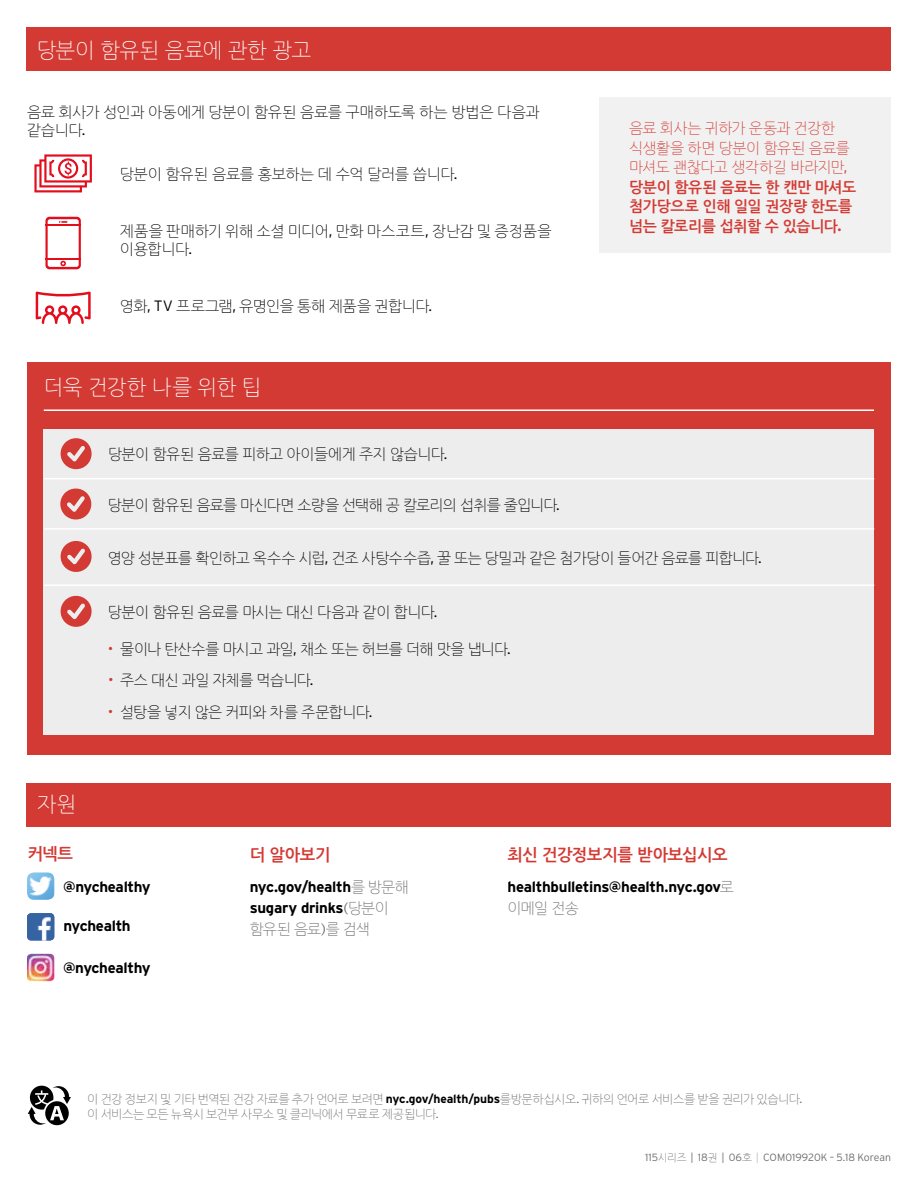
<style>
.page{position:relative;width:918px;height:1188px;background:#fff}
.page>*{position:absolute;margin:0;border:0;box-sizing:border-box;transform-origin:0 0}
.t1{font:21px "Nanum Gothic OTF Light";letter-spacing:-.03em;color:#fff}
.t2{font:16.5px "Nanum Gothic OTF Bold";letter-spacing:-.03em;color:#d43a34}
.t3{font:15px/18px "Nanum Gothic OTF Light";letter-spacing:-.035em;color:#000}
.t4{font:700 15px/21px "Interstate";letter-spacing:-.02em;color:#000}
.t5{font:15px/19.5px "Nanum Gothic OTF Light";letter-spacing:-.04em;color:#d43b33}
.t6{font:15px/19.5px "Nanum Gothic OTF Bold";letter-spacing:-.025em;color:#d43b33}
.t7{font:15px/18px "Nanum Gothic OTF Light";letter-spacing:-.015em;color:#000}
.t8{font:15px "Nanum Gothic OTF Light";letter-spacing:-.055em;color:#6d6e71}
.t9{font:12px/15px "Nanum Gothic OTF Light";letter-spacing:-.04em;color:#6d6e71}
.t10{font:300 10.5px "Interstate";color:#6d6e71}
.s1{font-family:"Interstate";font-weight:300}
.s2{font-family:"Interstate";font-weight:700}
.s3{font-family:"Interstate";font-weight:300;color:#d43b33}
.s4{font-family:"Nanum Gothic OTF Light";font-weight:400;color:#6d6e71}
.s5{font-weight:300;color:#6d6e71}
.s6{font-family:"Interstate";font-weight:700;color:#000}
.s7{font-family:"Nanum Gothic OTF Light";font-weight:400}
.s8{color:#bcbec0}
</style>
<div class="page">
<div style="left:600px;top:97px;width:291px;height:156px;background:#f1f1f2"></div>
<div style="left:26px;top:27px;width:865px;height:43px;background:#d43a34"></div>
<div style="left:27px;top:362px;width:864px;height:393px;background:#d43a34"></div>
<div style="left:26px;top:783px;width:865px;height:43px;background:#d43a34"></div>
<svg style="left:28px;top:1086px;width:43px;height:39px"></svg>
<hr style="left:44px;top:409px;width:830px;height:2px;background:#fff">
<svg style="left:36px;top:292px;width:55px;height:32px"></svg>
<svg style="left:34px;top:154px;width:58px;height:38px"></svg>
<svg style="left:45px;top:217px;width:36px;height:52px"></svg>
<div style="left:44px;top:429px;width:830px;height:305px;background:#ededee"></div>
<svg style="left:60px;top:438px;width:32px;height:32px"></svg>
<svg style="left:60px;top:488px;width:32px;height:32px"></svg>
<svg style="left:60px;top:541px;width:32px;height:31px"></svg>
<svg style="left:60px;top:595px;width:32px;height:32px"></svg>
<hr style="left:44px;top:478px;width:830px;height:1px;background:#fff">
<hr style="left:44px;top:528px;width:830px;height:2px;background:#fff">
<hr style="left:44px;top:584px;width:830px;height:2px;background:#fff">
<img style="left:27px;top:913px;width:27px;height:27px">
<img style="left:27px;top:954px;width:27px;height:27px">
<img style="left:27px;top:872px;width:28px;height:28px">
<h1 class="t1" style="left:37px;top:40px;width:276px">당분이 함유된 음료에 관한 광고</h1>
<p class="t3" style="left:27px;top:103px;width:514px">음료 회사가 성인과 아동에게 당분이 함유된 음료를 구매하도록 하는 방법은 다음과 같습니다<span class="s1">.</span></p>
<p class="t3" style="left:120px;top:166px;width:339px">당분이 함유된 음료를 홍보하는 데 수억 달러를 씁니다<span class="s1">.</span></p>
<p class="t7" style="left:120px;top:223px;width:434px">제품을 판매하기 위해 소셜 미디어<span class="s1">,</span> 만화 마스코트<span class="s1">,</span> 장난감 및 증정품을 이용합니다<span class="s1">.</span></p>
<p class="t3" style="left:120px;top:298px;width:314px">영화<span class="s1">, TV</span> 프로그램<span class="s1">,</span> 유명인을 통해 제품을 권합니다<span class="s1">.</span></p>
<h1 class="t1" style="left:44px;top:377px;width:219px">더욱 건강한 나를 위한 팁</h1>
<p class="t3" style="left:108px;top:446px;width:341px">당분이 함유된 음료를 피하고 아이들에게 주지 않습니다<span class="s1">.</span></p>
<p class="t5" style="left:629px;top:119px;width:222px">음료 회사는 귀하가 운동과 건강한 식생활을 하면 당분이 함유된 음료를 마셔도 괜찮다고 생각하길 바라지만<span class="s1">,</span></p>
<p class="t6" style="left:629px;top:178px;width:229px">당분이 함유된 음료는 한 캔만 마셔도 첨가당으로 인해 일일 권장량 한도를 넘는 칼로리를 섭취할 수 있습니다<span class="s2">.</span></p>
<p class="t3" style="left:108px;top:497px;width:454px">당분이 함유된 음료를 마신다면 소량을 선택해 공 칼로리의 섭취를 줄입니다<span class="s1">.</span></p>
<p class="t3" style="left:108px;top:549px;width:656px">영양 성분표를 확인하고 옥수수 시럽<span class="s1">,</span> 건조 사탕수수즙<span class="s1">,</span> 꿀 또는 당밀과 같은 첨가당이 들어간 음료를 피합니다<span class="s1">.</span></p>
<h1 class="t1" style="left:37px;top:795px;width:41px">자원</h1>
<p class="t3" style="left:108px;top:603px;width:331px">당분이 함유된 음료를 마시는 대신 다음과 같이 합니다<span class="s1">.</span></p>
<p class="t3" style="left:108px;top:640px;width:404px"><span class="s3">•</span> 물이나 탄산수를 마시고 과일<span class="s1">,</span> 채소 또는 허브를 더해 맛을 냅니다<span class="s1">.</span></p>
<p class="t3" style="left:108px;top:672px;width:207px"><span class="s3">•</span> 주스 대신 과일 자체를 먹습니다<span class="s1">.</span></p>
<p class="t3" style="left:108px;top:703px;width:266px"><span class="s3">•</span> 설탕을 넣지 않은 커피와 차를 주문합니다<span class="s1">.</span></p>
<p class="t2" style="left:28px;top:845px;width:47px">커넥트</p>
<p class="t2" style="left:250px;top:846px;width:83px">더 알아보기</p>
<p class="t2" style="left:508px;top:846px;width:222px">최신 건강정보지를 받아보십시오</p>
<p class="t4" style="left:63px;top:876px;width:89px">@nychealthy</p>
<p class="t4" style="left:63px;top:915px;width:69px">nychealth</p>
<p class="t4" style="left:63px;top:958px;width:89px">@nychealthy</p>
<p class="t4" style="left:250px;top:876px;width:161px">nyc.gov/health<span class="s4">를 방문해 </span>sugary drinks<span class="s5">(</span><span class="s4">당분이</span></p>
<p class="t8" style="left:250px;top:922px;width:122px">함유된 음료<span class="s1">)</span>를 검색</p>
<p class="t4" style="left:508px;top:876px;width:228px">healthbulletins@health.nyc.gov<span class="s4">로</span></p>
<p class="t8" style="left:508px;top:901px;width:73px">이메일 전송</p>
<p class="t9" style="left:87px;top:1092px;width:717px">이 건강 정보지 및 기타 번역된 건강 자료를 추가 언어로 보려면 <span class="s6">nyc.gov/health/pubs</span>를방문하십시오<span class="s1">.</span> 귀하의 언어로 서비스를 받을 권리가 있습니다<span class="s1">. </span>이 서비스는 모든 뉴욕시 보건부 사무소 및 클리닉에서 무료로 제공됩니다<span class="s1">.</span></p>
<p class="t10" style="left:645px;top:1151px;width:247px">115<span class="s7">시리즈</span> | 18<span class="s7">권</span> | 06<span class="s7">호</span> <span class="s8">|</span> COM019920K – 5.18 Korean</p>
</div>
